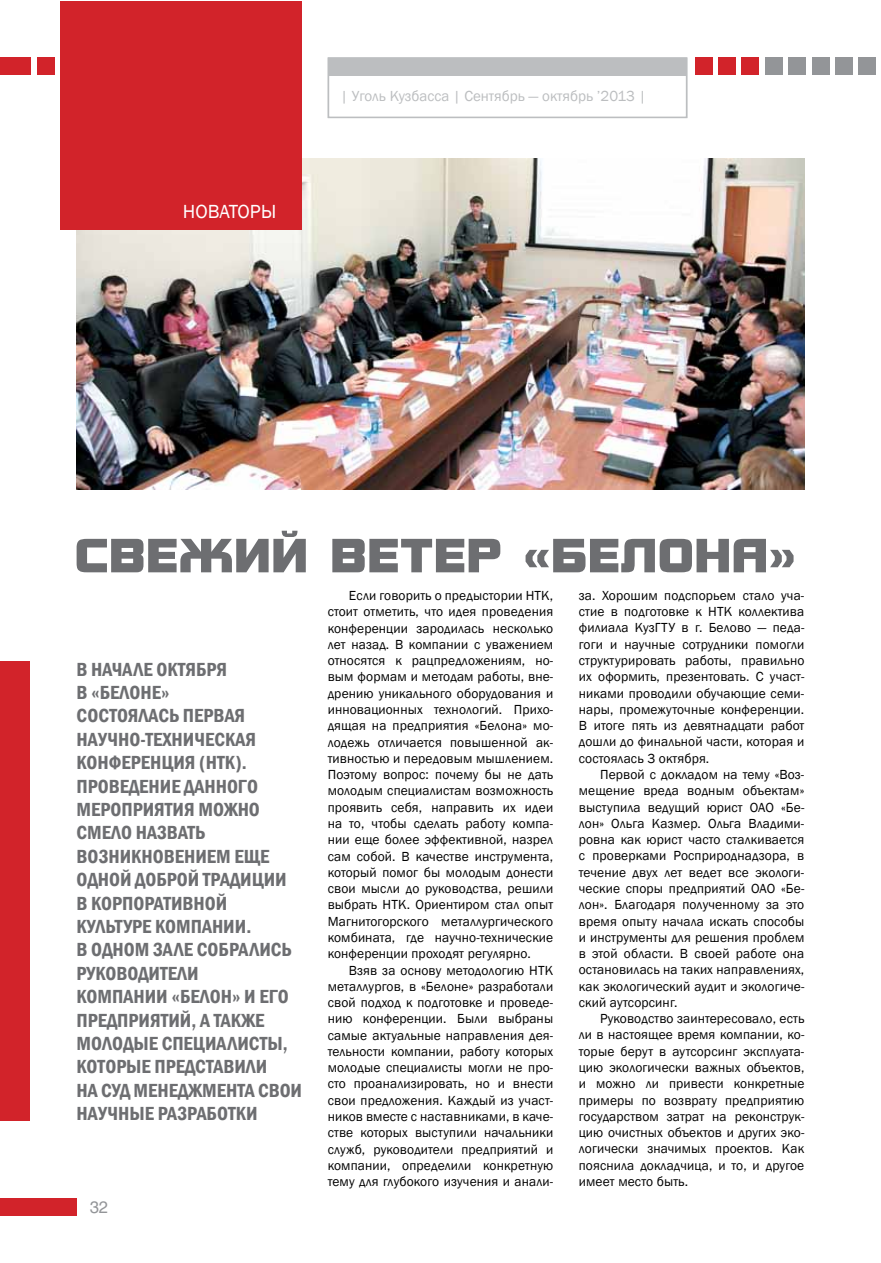
<style>
.page{position:relative;width:881px;height:1263px;background:#fff}
.page>*{position:absolute;margin:0;border:0;box-sizing:border-box;transform-origin:0 0}
.t1{font:600 condensed 19.5px/23.4px "Franklin Gothic";color:#6d6e71}
.t2{font:19.5px "Franklin Gothic";color:#fff}
.t3{font:16.5px "Helios";color:#939598}
.t4{font:15px "Franklin Gothic";color:#bcbec0}
.t5{font:13.5px/16.4px "Franklin Gothic";letter-spacing:.01em;color:#000;text-align:justify}
</style>
<div class="page">
<img style="left:77px;top:159px;width:727px;height:330px">
<div style="left:327px;top:57px;width:360px;height:61px;background:#fff;border:2px solid #bcbec0"></div>
<div style="left:858px;top:58px;width:17px;height:17px;background:#939598"></div>
<div style="left:327px;top:59px;width:359px;height:17px;background:#bcbec0"></div>
<div style="left:0;top:1198px;width:77px;height:17px;background:#d2232a"></div>
<div style="left:37px;top:58px;width:17px;height:17px;background:#d2232a"></div>
<div style="left:0;top:58px;width:30px;height:17px;background:#d2232a"></div>
<div style="left:835px;top:58px;width:17px;height:17px;background:#939598"></div>
<div style="left:811px;top:58px;width:17px;height:17px;background:#939598"></div>
<div style="left:788px;top:58px;width:17px;height:17px;background:#939598"></div>
<div style="left:765px;top:58px;width:17px;height:17px;background:#939598"></div>
<div style="left:741px;top:58px;width:17px;height:17px;background:#d2232a"></div>
<div style="left:718px;top:58px;width:17px;height:17px;background:#d2232a"></div>
<div style="left:694px;top:58px;width:17px;height:17px;background:#d2232a"></div>
<div style="left:60px;top:1px;width:242px;height:229px;background:#d2232a"></div>
<svg style="left:77px;top:531px;width:716px;height:41px"></svg>
<div style="left:0;top:662px;width:30px;height:458px;background:#d2232a"></div>
<h1 class="t2" style="left:183px;top:199px;width:25px">Новатор</h1>
<h1 class="t2" style="left:261px;top:199px;width:17px">ы</h1>
<p class="t4" style="left:340px;top:87px;width:307px">| Уголь Кузбасса | Сентябрь — октябрь ’2013 |</p>
<p class="t4" style="left:524px;top:87px;width:109px">-октябрь ’2013 |</p>
<p class="t1" style="left:77px;top:657px;width:227px">В начале октября<br>в «Белоне»<br>состоялась П ервая научно-техническая конференция (НТК).<br>Проведение данного мероприятия можно смело назвать возникновением еще одной доброй традиции<br>в корпоративной культуре компании.<br>В одном зале собрались руководители<br>компании «Белон» и его предприятий, а также молодые специалисты, которые представили<br>на суд менеджмента свои научные разработки</p>
<p class="t3" style="left:90px;top:1197px;width:20px">32</p>
<p class="t5" style="left:327px;top:588px;width:227px;text-indent:21px">Если говорить о предыстории НТК, стоит отметить, что идея проведения конференции зародилась несколько лет назад. В компании с уважением относятся к рацпредложениям, но&shy;вым формам и методам работы, вне&shy;дрению уникального оборудования и инновационных технологий. Прихо&shy;дящая на предприятия «Белона» мо&shy;лодежь отличается повышенной ак&shy;тивностью и передовым мышлением.<br>Поэтому вопрос: почему бы не дать молодым специалистам возможность проявить себя, направить их идеи на то, чтобы сделать работу компа&shy;нии еще более эффективной, назрел сам собой. В качестве инструмента, который помог бы молодым донести свои мысли до руководства, решили выбрать НТК. Ориентиром стал опыт Магнитогорского металлургического комбината, где научно-технические конференции проходят регулярно.</p>
<p class="t5" style="left:327px;top:962px;width:227px;text-indent:21px">Взяв за основу методологию НТК металлургов, в «Белоне» разработали свой подход к подготовке и проведе&shy;нию конференции. Были выбраны самые актуальные направления дея&shy;тельности компании, работу которых молодые специалисты могли не про&shy;сто проанализировать, но и внести свои предложения. Каждый из участ&shy;ников вместе с наставниками, в каче&shy;стве которых выступили начальники служб, руководители предприятий и компании, определили конкретную тему для глубокого изучения и анали-</p>
<p class="t5" style="left:578px;top:587px;width:227px">за. Хорошим подспорьем стало уча&shy;стие в подготовке к НТК коллектива филиала КузГТУ в г. Белово — педа&shy;гоги и научные сотрудники помогли структурировать работы, правильно их оформить, презентовать. С участ&shy;никами проводили обучающие семи&shy;нары, промежуточные конференции.<br>В итоге пять из девятнадцати работ дошли до финальной части, которая и состоялась 3 октября.</p>
<p class="t5" style="left:578px;top:766px;width:227px;text-indent:21px">Первой с докладом на тему «Воз&shy;мещение вреда водным объектам» выступила ведущий юрист ОАО «Бе&shy;лон» Ольга Казмер. Ольга Владими&shy;ровна как юрист часто сталкивается с проверками Росприроднадзора, в течение двух лет ведет все экологи&shy;ческие споры предприятий ОАО «Бе&shy;лон». Благодаря полученному за это время опыту начала искать способы и инструменты для решения проблем в этой области. В своей работе она остановилась на таких направлениях, как экологический аудит и экологиче&shy;ский аутсорсинг.</p>
<p class="t5" style="left:578px;top:1011px;width:227px;text-indent:21px">Руководство заинтересовало, есть ли в настоящее время компании, ко&shy;торые берут в аутсорсинг эксплуата&shy;цию экологически важных объектов, и можно ли привести конкретные примеры по возврату предприятию государством затрат на реконструк&shy;цию очистных объектов и других эко&shy;логически значимых проектов. Как пояснила докладчица, и то, и другое имеет место быть.</p>
</div>
